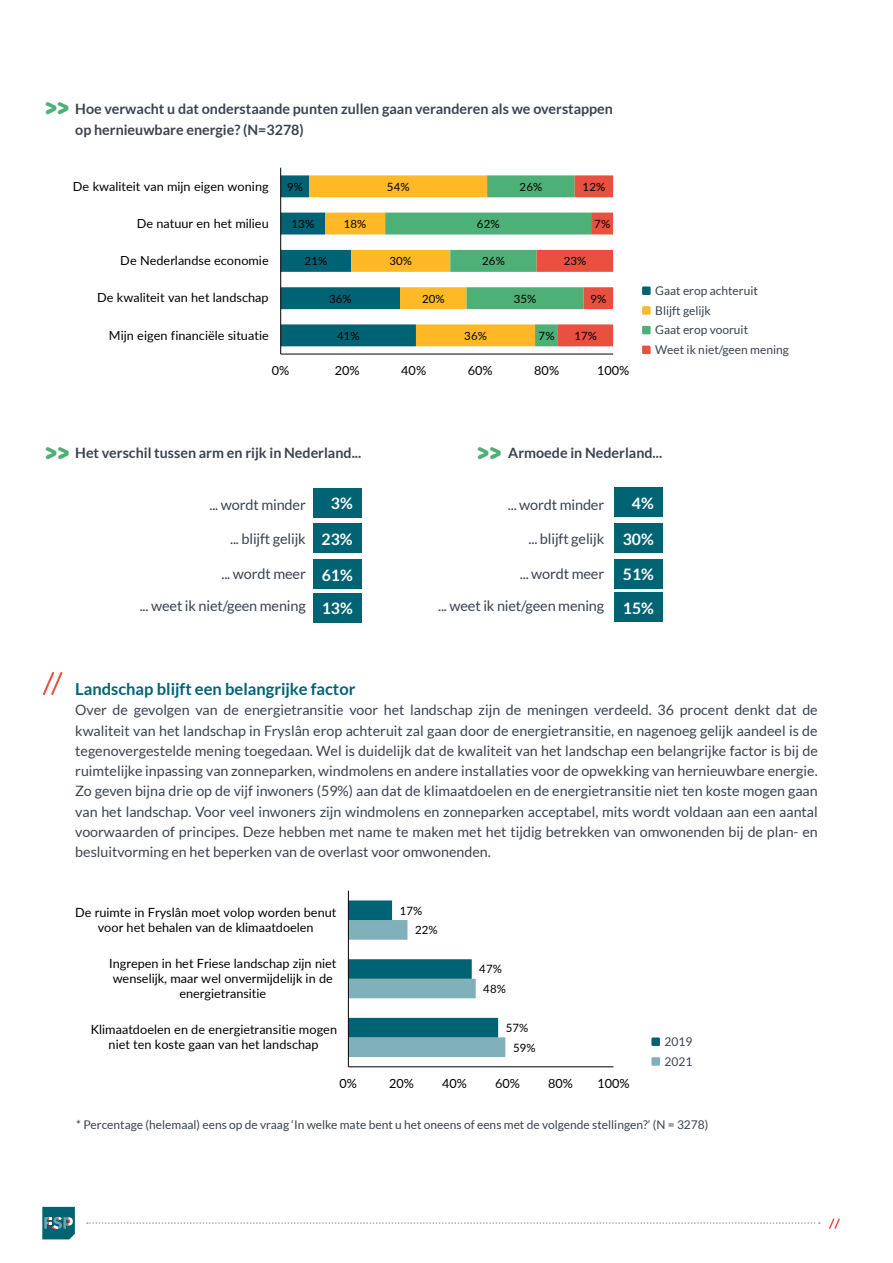
<style>
.page{position:relative;width:893px;height:1263px;background:#fff}
.page>*{position:absolute;margin:0;border:0;box-sizing:border-box;transform-origin:0 0}
.t1{font:800 24.75px "Baloo Chettan 2";color:#4db076}
.t2{font:700 16.5px "Lato";color:#006374}
.t3{font:700 15.75px/33.5px "Lato";color:#fff}
.t4{font:14.55px/31.7px "Lato";letter-spacing:-.01em;color:#3b434f;text-align:right}
.t5{font:14.25px/20.2px "Lato";color:#3b434f;text-align:justify}
.t6{font:700 14.25px/20.2px "Lato";color:#3b434f}
.t7{font:12.6px/15.3px "Lato";color:#000;text-align:center}
.t8{font:12px/19.6px "Lato";color:#3b434f}
.t9{font:11.4px "Lato";letter-spacing:.005em;color:#000}
.s1{font-family:"Baloo Chettan 2";font-weight:800;font-size:24.75px;color:#4db076}
</style>
<div class="page">
<svg style="left:829px;top:1218px;width:11px;height:11px"></svg>
<svg style="left:87px;top:1222px;width:733px;height:2px"></svg>
<svg style="left:42px;top:1207px;width:33px;height:32px"></svg>
<svg style="left:281px;top:175px;width:332px;height:171px"></svg>
<hr style="left:281px;top:354px;width:332px;height:1px;background:#000">
<hr style="left:280px;top:168px;width:1px;height:186px;background:#000">
<div style="left:313px;top:488px;width:48px;height:29px;background:#006374"></div>
<div style="left:313px;top:559px;width:48px;height:30px;background:#006374"></div>
<div style="left:313px;top:593px;width:48px;height:29px;background:#006374"></div>
<div style="left:313px;top:523px;width:48px;height:30px;background:#006374"></div>
<div style="left:614px;top:487px;width:48px;height:30px;background:#006374"></div>
<div style="left:614px;top:559px;width:48px;height:30px;background:#006374"></div>
<div style="left:614px;top:593px;width:48px;height:29px;background:#006374"></div>
<div style="left:614px;top:523px;width:48px;height:30px;background:#006374"></div>
<div style="left:642px;top:286px;width:9px;height:9px;background:#006374"></div>
<div style="left:642px;top:306px;width:9px;height:9px;background:#ffb826"></div>
<div style="left:642px;top:326px;width:9px;height:8px;background:#4db076"></div>
<div style="left:642px;top:346px;width:9px;height:8px;background:#ea5040"></div>
<svg style="left:349px;top:900px;width:156px;height:157px"></svg>
<hr style="left:348px;top:1066px;width:265px;height:1px;background:#000">
<hr style="left:348px;top:891px;width:1px;height:176px;background:#000">
<div style="left:651px;top:1037px;width:9px;height:9px;background:#006374"></div>
<div style="left:651px;top:1057px;width:9px;height:9px;background:#80b1ba"></div>
<svg style="left:43px;top:672px;width:20px;height:23px"></svg>
<h1 class="t1" style="left:45px;top:89px;width:26px">&gt;&gt;</h1>
<p class="t6" style="left:75px;top:99px;width:539px">Hoe verwacht u dat onderstaande punten zullen gaan veranderen als we overstappen op hernieuwbare energie? (N=3278)</p>
<p class="t7" style="left:73px;top:178px;width:197px">De kwaliteit van mijn eigen woning</p>
<p class="t9" style="left:287px;top:178px;width:17px">9%</p>
<p class="t9" style="left:387px;top:178px;width:24px">54%</p>
<p class="t9" style="left:520px;top:178px;width:24px">26%</p>
<p class="t9" style="left:583px;top:178px;width:24px">12%</p>
<p class="t7" style="left:137px;top:215px;width:134px">De natuur en het milieu</p>
<p class="t9" style="left:292px;top:216px;width:24px">13%</p>
<p class="t9" style="left:344px;top:216px;width:24px">18%</p>
<p class="t9" style="left:477px;top:216px;width:24px">62%</p>
<p class="t9" style="left:594px;top:216px;width:17px">7%</p>
<p class="t7" style="left:120px;top:252px;width:150px">De Nederlandse economie</p>
<p class="t9" style="left:305px;top:253px;width:24px">21%</p>
<p class="t9" style="left:389px;top:253px;width:24px">30%</p>
<p class="t9" style="left:482px;top:253px;width:24px">26%</p>
<p class="t9" style="left:564px;top:253px;width:24px">23%</p>
<p class="t7" style="left:97px;top:290px;width:173px">De kwaliteit van het landschap</p>
<p class="t9" style="left:329px;top:290px;width:24px">36%</p>
<p class="t9" style="left:422px;top:290px;width:24px">20%</p>
<p class="t9" style="left:514px;top:290px;width:24px">35%</p>
<p class="t9" style="left:590px;top:290px;width:17px">9%</p>
<p class="t7" style="left:109px;top:327px;width:161px">Mijn eigen financiële situatie</p>
<p class="t9" style="left:337px;top:328px;width:24px">41%</p>
<p class="t9" style="left:464px;top:328px;width:24px">36%</p>
<p class="t9" style="left:539px;top:328px;width:17px">7%</p>
<p class="t9" style="left:574px;top:328px;width:24px">17%</p>
<p class="t7" style="left:272px;top:362px;width:19px">0%</p>
<p class="t7" style="left:335px;top:362px;width:27px">20%</p>
<p class="t7" style="left:401px;top:362px;width:27px">40%</p>
<p class="t7" style="left:468px;top:362px;width:27px">60%</p>
<p class="t7" style="left:534px;top:362px;width:27px">80%</p>
<p class="t7" style="left:597px;top:362px;width:34px">100%</p>
<p class="t8" style="left:655px;top:281px;width:135px">Gaat erop achteruit<br>Blijft gelijk<br>Gaat erop vooruit<br>Weet ik niet/geen mening</p>
<p class="t6" style="left:45px;top:442px;width:317px"><span class="s1">&gt;&gt;</span> Het verschil tussen arm en rijk in Nederland...</p>
<p class="t4" style="left:209px;top:489px;width:98px">... wordt minder</p>
<p class="t4" style="left:230px;top:523px;width:77px">... blijft gelijk</p>
<p class="t4" style="left:221px;top:558px;width:86px">... wordt meer</p>
<p class="t3" style="left:331px;top:486px;width:23px">3%</p>
<p class="t3" style="left:322px;top:522px;width:33px">23%</p>
<p class="t3" style="left:322px;top:558px;width:33px">61%<br>13%</p>
<p class="t4" style="left:140px;top:590px;width:168px">... weet ik niet/geen mening</p>
<p class="t6" style="left:477px;top:442px;width:187px"><span class="s1">&gt;&gt;</span> Armoede in Nederland...</p>
<p class="t4" style="left:508px;top:489px;width:98px">... wordt minder</p>
<p class="t4" style="left:529px;top:523px;width:77px">... blijft gelijk</p>
<p class="t4" style="left:438px;top:558px;width:168px">... wordt meer<br>... weet ik niet/geen mening</p>
<p class="t3" style="left:632px;top:486px;width:23px">4%</p>
<p class="t3" style="left:623px;top:522px;width:33px">30%</p>
<p class="t3" style="left:623px;top:558px;width:33px">51%<br>15%</p>
<p class="t2" style="left:75px;top:680px;width:282px">Landschap blijft een belangrijke factor</p>
<p class="t5" style="left:75px;top:700px;width:744px">Over de gevolgen van de energietransitie voor het landschap zijn de meningen verdeeld. 36 procent denkt dat de kwaliteit van het landschap in Fryslân erop achteruit zal gaan door de energietransitie, en nagenoeg gelijk aandeel is de tegenovergestelde mening toegedaan. Wel is duidelijk dat de kwaliteit van het landschap een belangrijke factor is bij de ruimtelijke inpassing van zonneparken, windmolens en andere installaties voor de opwekking van hernieuwbare energie.<br>Zo geven bijna drie op de vijf inwoners (59%) aan dat de klimaatdoelen en de energietransitie niet ten koste mogen gaan van het landschap. Voor veel inwoners zijn windmolens en zonneparken acceptabel, mits wordt voldaan aan een aantal voorwaarden of principes. Deze hebben met name te maken met het tijdig betrekken van omwonenden bij de plan- en besluitvorming en het beperken van de overlast voor omwonenden.</p>
<p class="t7" style="left:75px;top:904px;width:263px">De ruimte in Fryslân moet volop worden benut voor het behalen van de klimaatdoelen</p>
<p class="t7" style="left:109px;top:955px;width:229px">Ingrepen in het Friese landschap zijn niet wenselijk, maar wel onvermijdelijk in de energietransitie</p>
<p class="t7" style="left:91px;top:1021px;width:248px">Klimaatdoelen en de energietransitie mogen niet ten koste gaan van het landschap</p>
<p class="t9" style="left:400px;top:902px;width:24px">17%</p>
<p class="t9" style="left:415px;top:922px;width:24px">22%</p>
<p class="t9" style="left:479px;top:961px;width:24px">47%</p>
<p class="t9" style="left:483px;top:981px;width:24px">48%</p>
<p class="t9" style="left:506px;top:1020px;width:24px">57%</p>
<p class="t9" style="left:513px;top:1039px;width:24px">59%</p>
<p class="t7" style="left:340px;top:1075px;width:19px">0%</p>
<p class="t7" style="left:389px;top:1075px;width:26px">20%</p>
<p class="t7" style="left:442px;top:1075px;width:26px">40%</p>
<p class="t7" style="left:495px;top:1075px;width:26px">60%</p>
<p class="t7" style="left:548px;top:1075px;width:26px">80%</p>
<p class="t7" style="left:597px;top:1075px;width:34px">100%</p>
<p class="t8" style="left:665px;top:1032px;width:29px">2019<br>2021</p>
<p class="t8" style="left:76px;top:1115px;width:634px">* Percentage (helemaal) eens op de vraag ‘In welke mate bent u het oneens of eens met de volgende stellingen?’ (N = 3278)</p>
</div>
